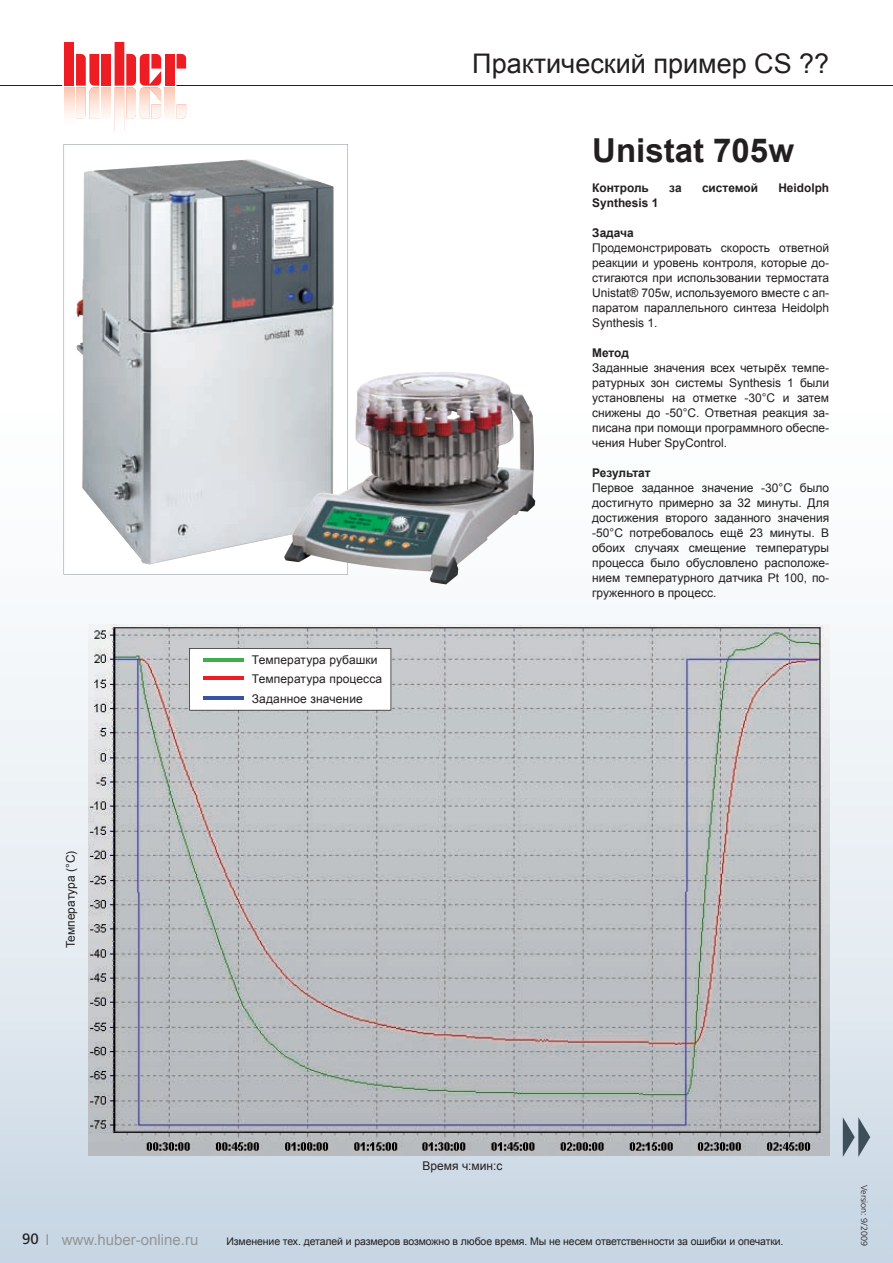
<style>
.page{position:relative;width:893px;height:1263px;background:#fff}
.page>*{position:absolute;margin:0;border:0;box-sizing:border-box;transform-origin:0 0}
.t1{font:700 33px "Arial";color:#231f20}
.t2{font:27px "Arial";color:#231f20}
.t3{font:15px "Arial";color:#939598}
.t4{font:15px "Frutiger LT Std";color:#231f20}
.t5{font:12px/15px "Arial";color:#231f20;text-align:justify}
.t6{font:700 12px "Arial";color:#231f20}
.t7{font:10.5px "Arial";letter-spacing:-.01em;color:#231f20}
.t8{font:300 9px "Frutiger LT Std";color:#231f20}
</style>
<div class="page">
<hr style="left:0;top:85px;width:893px;height:1px;background:#231f20">
<svg style="left:62px;top:42px;width:124px;height:89px"></svg>
<img style="left:88px;top:624px;width:741px;height:532px">
<svg style="left:843px;top:1117px;width:27px;height:40px"></svg>
<svg style="left:189px;top:648px;width:202px;height:63px"></svg>
<hr style="left:204px;top:659px;width:40px;height:3px;background:#40ae49">
<hr style="left:204px;top:677px;width:40px;height:3px;background:#ee1d23">
<hr style="left:204px;top:697px;width:40px;height:3px;background:#3853a3">
<svg style="left:64px;top:144px;width:284px;height:431px"></svg>
<img style="left:284px;top:372px;width:251px;height:212px">
<p class="t5" style="left:63px;top:948px;width:99px;rotate:-90deg">Температура (°C)</p>
<p class="t5" style="left:252px;top:650px;width:132px;line-height:19.5px;text-align:left">Температура рубашки<br>Температура процесса<br>Заданное значение</p>
<h2 class="t2" style="left:472px;top:46px;width:358px">Практический пример CS ??</h2>
<h1 class="t1" style="left:592px;top:128px;width:203px">Unistat 705w</h1>
<p class="t6" style="left:592px;top:180px;width:58px">Контроль</p>
<p class="t6" style="left:669px;top:180px;width:14px">за</p>
<p class="t6" style="left:702px;top:180px;width:57px">системой</p>
<p class="t6" style="left:778px;top:180px;width:52px">Heidolph</p>
<p class="t6" style="left:592px;top:195px;width:68px">Synthesis 1</p>
<p class="t6" style="left:592px;top:225px;width:43px">Задача</p>
<p class="t5" style="left:592px;top:240px;width:238px">Продемонстрировать скорость ответной реакции и уровень контроля, которые до&shy;стигаются при использовании термостата Unistat® 705w, используемого вместе с ап&shy;паратом параллельного синтеза Heidolph Synthesis 1.</p>
<p class="t6" style="left:592px;top:345px;width:38px">Метод</p>
<p class="t5" style="left:592px;top:360px;width:238px">Заданные значения всех четырёх темпе&shy;ратурных зон системы Synthesis 1 были установлены на отметке -30°C и затем снижены до -50°C. Ответная реакция за&shy;писана при помощи программного обеспе&shy;чения Huber SpyControl.</p>
<p class="t6" style="left:592px;top:465px;width:60px">Результат</p>
<p class="t5" style="left:592px;top:480px;width:238px">Первое заданное значение -30°C было достигнуто примерно за 32 минуты. Для достижения второго заданного значения -50°C потребовалось ещё 23 минуты. В обоих случаях смещение температуры процесса было обусловлено расположе&shy;нием температурного датчика Pt 100, по&shy;груженного в процесс.</p>
<p class="t5" style="left:423px;top:1158px;width:81px">Время ч:мин:с</p>
<p class="t4" style="left:22px;top:1230px;width:18px">90</p>
<p class="t3" style="left:46px;top:1230px;width:154px">l www.huber-online.ru</p>
<p class="t7" style="left:226px;top:1234px;width:559px">Изменение тех. деталей и размеров возможно в любое время. Мы не несем ответственности за ошибки и опечатки.</p>
<p class="t8" style="left:869px;top:1185px;width:62px;rotate:90deg">Version: 9/2009</p>
</div>
